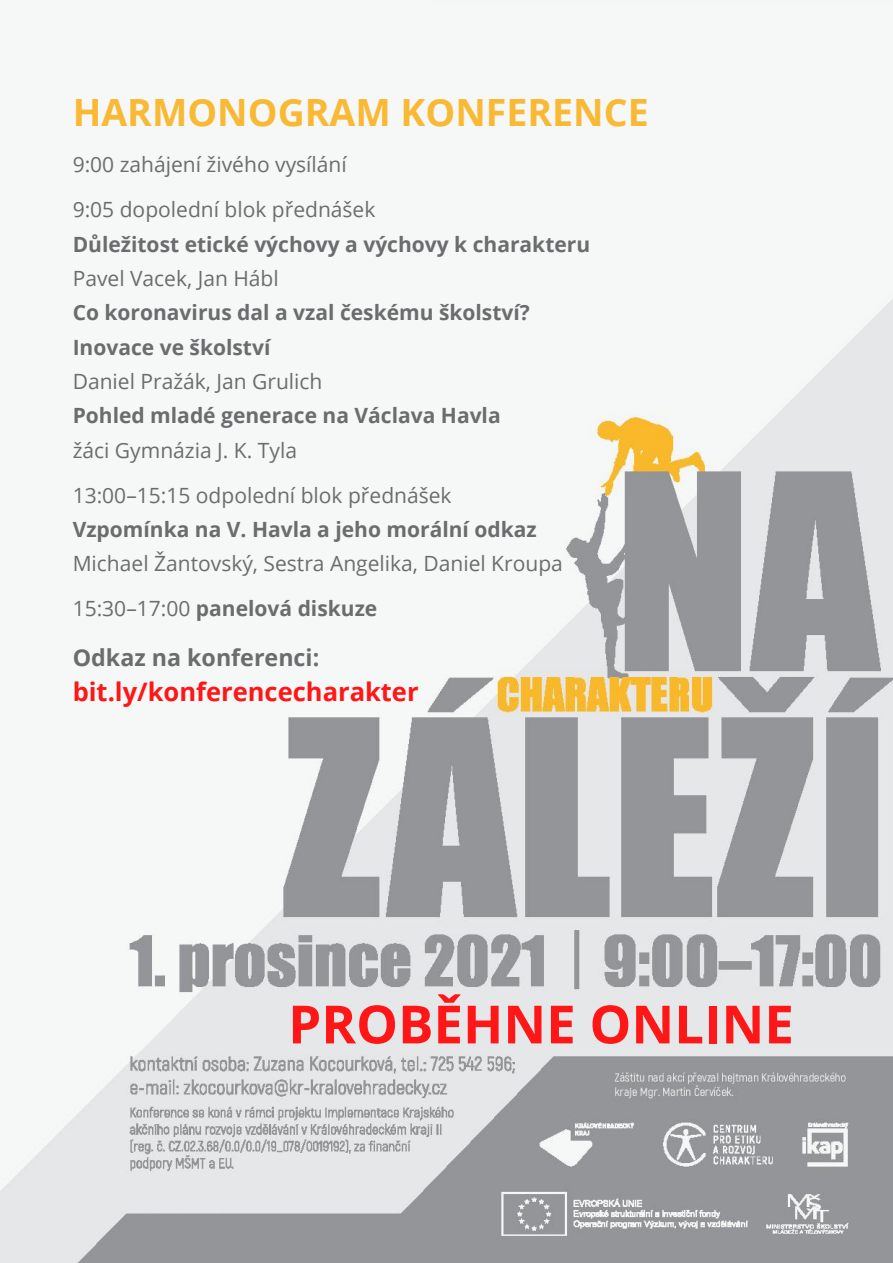
<style>
.page{position:relative;width:893px;height:1263px;background:#fff}
.page>*{position:absolute;margin:0;border:0;box-sizing:border-box;transform-origin:0 0}
.t1{font:700 52.72px "Open Sans";color:#ff1616}
.t2{font:700 37.5px "Open Sans";color:#f9b935}
.t3{font:700 25.5px "Open Sans";color:#ff1616}
.t4{font:700 23.25px "Open Sans";color:#6b6c6e}
.t5{font:21px "Open Sans";color:#6b6c6e}
.t6{font:700 21px "Open Sans";color:#6b6c6e}
.s1{font-weight:400}
</style>
<div class="page">
<img style="left:0;top:2px;width:893px;height:1261px">
<div style="left:0;top:0;width:430px;height:665px;background:#f6f8f7"></div>
<div style="left:191px;top:1001px;width:702px;height:49px;background:#e6e7e9"></div>
<svg style="left:109px;top:988px;width:138px;height:69px"></svg>
<div style="left:126px;top:1174px;width:178px;height:35px;background:#e6e7e9"></div>
<p class="t2" style="left:73px;top:86px;width:577px">HARMONOGRAM KONFERENCE</p>
<p class="t5" style="left:73px;top:150px;width:276px">9:00 zahájení živého vysílání</p>
<p class="t5" style="left:73px;top:195px;width:304px">9:05 dopolední blok přednášek</p>
<p class="t6" style="left:73px;top:229px;width:519px">Důležitost etické výchovy a výchovy k charakteru</p>
<p class="t5" style="left:73px;top:263px;width:207px">Pavel Vacek, Jan Hábl</p>
<p class="t6" style="left:73px;top:298px;width:459px">Co koronavirus dal a vzal českému školství?</p>
<p class="t6" style="left:73px;top:332px;width:199px">Inovace ve školství</p>
<p class="t5" style="left:73px;top:366px;width:251px">Daniel Pražák, Jan Grulich</p>
<p class="t6" style="left:73px;top:401px;width:429px">Pohled mladé generace na Václava Havla</p>
<p class="t5" style="left:73px;top:435px;width:226px">žáci Gymnázia J. K. Tyla</p>
<p class="t5" style="left:73px;top:480px;width:380px">13:00–15:15 odpolední blok přednášek</p>
<p class="t6" style="left:73px;top:514px;width:465px">Vzpomínka na V. Havla a jeho morální odkaz</p>
<p class="t5" style="left:73px;top:549px;width:492px">Michael Žantovský, Sestra Angelika, Daniel Kroupa</p>
<p class="t6" style="left:73px;top:594px;width:306px"><span class="s1">15:30–17:00</span> panelová diskuze</p>
<p class="t4" style="left:73px;top:641px;width:248px">Odkaz na konferenci:</p>
<p class="t3" style="left:73px;top:674px;width:347px">bit.ly/konferencecharakter</p>
<p class="t1" style="left:288px;top:987px;width:507px">PROBĚHNE ONLINE</p>
</div>
